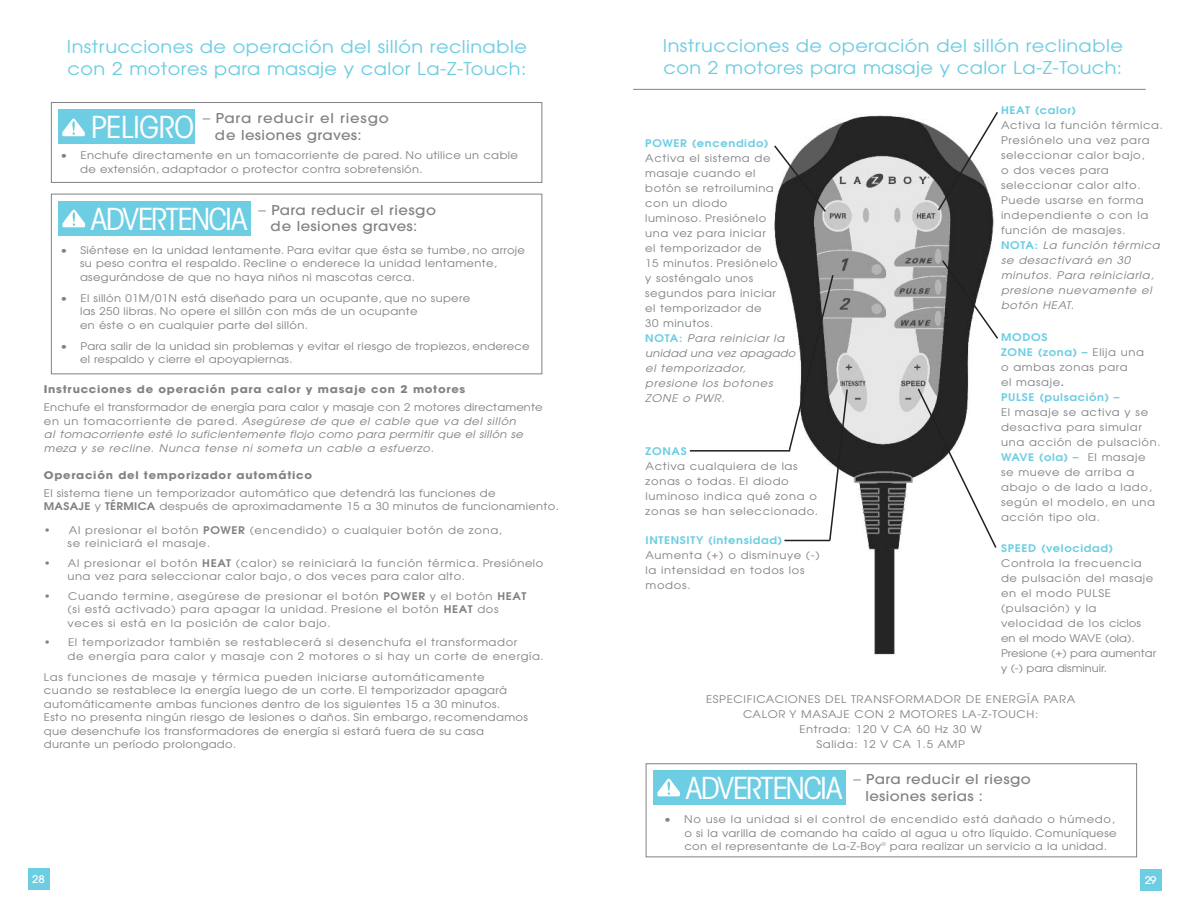
<style>
.page{position:relative;width:1188px;height:918px;background:#fff}
.page>*{position:absolute;margin:0;border:0;box-sizing:border-box;transform-origin:0 0}
.t1{font:30px "ITC Avant Garde MM.325.wt.450.wd";letter-spacing:-.04em;color:#fff;scale:1.1 1}
.t2{font:17.55px/22.5px "Avant Garde";letter-spacing:.02em;color:#6dcde3;scale:1.1 1}
.t3{font:500 13.5px/16.5px "Avant Garde";letter-spacing:.025em;color:#808285;text-align:center;scale:1.1 1}
.t4{font:500 13.5px/16.5px "Avant Garde";letter-spacing:.055em;color:#808285;scale:1.1 1}
.t5{font:10.5px/15px "Avant Garde";letter-spacing:.045em;color:#808285;scale:1.1 1}
.t6{font:italic 10.5px/13.5px "Avant Garde";letter-spacing:.05em;color:#808285;scale:1.1 1}
.t7{font:600 10.5px/15px "Avant Garde";letter-spacing:.055em;color:#6dcde3;scale:1.1 1}
.t8{font:10.5px/13.5px "Avant Garde";letter-spacing:.015em;color:#808285;scale:1.1 1}
.t9{font:700 10.5px "Avant Garde";letter-spacing:.06em;color:#808285;scale:1.1 1}
.t10{font:500 10.5px "Avant Garde";color:#fff;scale:1.1 1}
.s1{font-weight:400}
.s2{font-style:normal}
.s3{font-weight:600}
.s4{font-weight:500}
.s5{font-weight:600;color:#6dcde3}
.s6{font-style:italic}
.s7{font-weight:400;color:#808285}
.s8{color:#808285}
</style>
<div class="page">
<img style="left:774px;top:115px;width:220px;height:541px">
<hr style="left:633px;top:89px;width:513px;height:1px;background:#808285">
<svg style="left:774px;top:144px;width:53px;height:70px"></svg>
<svg style="left:941px;top:259px;width:57px;height:81px"></svg>
<svg style="left:916px;top:387px;width:81px;height:163px"></svg>
<svg style="left:788px;top:273px;width:61px;height:269px"></svg>
<svg style="left:936px;top:112px;width:62px;height:100px"></svg>
<hr style="left:690px;top:450px;width:100px;height:2px;background:#231f20">
<hr style="left:784px;top:540px;width:46px;height:1px;background:#231f20">
<div style="left:1140px;top:869px;width:22px;height:22px;background:#6dcde3"></div>
<div style="left:28px;top:868px;width:22px;height:22px;background:#6dcde3"></div>
<div style="left:51px;top:102px;width:491px;height:81px;border:1px solid #808285"></div>
<div style="left:51px;top:194px;width:491px;height:180px;border:1px solid #808285"></div>
<div style="left:646px;top:763px;width:491px;height:94px;border:1px solid #808285"></div>
<div style="left:59px;top:110px;width:136px;height:34px;background:#6dcde3"></div>
<svg style="left:62px;top:119px;width:23px;height:17px"></svg>
<div style="left:58px;top:201px;width:193px;height:35px;background:#6dcde3"></div>
<svg style="left:62px;top:210px;width:23px;height:17px"></svg>
<div style="left:653px;top:770px;width:193px;height:35px;background:#6dcde3"></div>
<svg style="left:657px;top:779px;width:23px;height:17px"></svg>
<h2 class="t2" style="left:67px;top:35px;width:420px">Instrucciones de operación del sillón reclinable con 2 motores para masaje y calor La-Z-Touch:</h2>
<h2 class="t2" style="left:663px;top:35px;width:420px">Instrucciones de operación del sillón reclinable con 2 motores para masaje y calor La-Z-Touch:</h2>
<p class="t4" style="left:215px;top:111px;width:160px;text-indent:-12px"><span class="s1">–</span> Para reducir el riesgo de lesiones graves:</p>
<p class="t5" style="left:80px;top:149px;width:400px;line-height:13.5px;text-indent:-20px">• Enchufe directamente en un tomacorriente de pared. No utilice un cable de extensión, adaptador o protector contra sobretensión.</p>
<p class="t3" style="left:259px;top:203px;width:163px"><span class="s1">–</span> Para reducir el riesgo de lesiones graves:</p>
<p class="t5" style="left:80px;top:243px;width:406px;line-height:13.5px;text-indent:-20px">• Siéntese en la unidad lentamente. Para evitar que ésta se tumbe, no arroje su peso contra el respaldo. Recline o enderece la unidad lentamente, asegurándose de que no haya niños ni mascotas cerca.</p>
<p class="t5" style="left:80px;top:291px;width:356px;line-height:13.5px;text-indent:-20px">• El sillón 01M/01N está diseñado para un ocupante, que no supere las 250 libras. No opere el sillón con más de un ocupante<br>en éste o en cualquier parte del sillón.</p>
<p class="t8" style="left:80px;top:339px;width:410px;text-indent:-20px">• Para salir de la unidad sin problemas y evitar el riesgo de tropiezos, enderece el respaldo y cierre el apoyapiernas.</p>
<p class="t9" style="left:44px;top:385px;width:385px">Instrucciones de operación para calor y masaje con 2 motores</p>
<p class="t6" style="left:44px;top:401px;width:455px"><span class="s2">Enchufe el transformador de energía para calor y masaje con 2 motores directamente en un tomacorriente de pared.</span> Asegúrese de que el cable que va del sillón<br>al tomacorriente esté lo suficientemente flojo como para permitir que el sillón se meza y se recline. Nunca tense ni someta un cable a esfuerzo.</p>
<p class="t9" style="left:44px;top:471px;width:245px">Operación del temporizador automático</p>
<p class="t5" style="left:44px;top:486px;width:470px;line-height:13.5px">El sistema tiene un temporizador automático que detendrá las funciones de<br><span class="s3">MASAJE</span> y <span class="s3">TÉRMICA</span> después de aproximadamente 15 a 30 minutos de funcionamiento.</p>
<p class="t5" style="left:68px;top:524px;width:397px;line-height:13.5px;text-indent:-24px"><span class="s4">•</span> Al presionar el botón <span class="s3">POWER</span> (encendido) o cualquier botón de zona, se reiniciará el masaje.</p>
<p class="t5" style="left:68px;top:557px;width:434px;line-height:13.5px;text-indent:-24px"><span class="s4">•</span> Al presionar el botón <span class="s3">HEAT</span> (calor) se reiniciará la función térmica. Presiónelo una vez para seleccionar calor bajo, o dos veces para calor alto.</p>
<p class="t5" style="left:68px;top:590px;width:418px;line-height:13.5px;text-indent:-24px"><span class="s4">•</span> Cuando termine, asegúrese de presionar el botón <span class="s3">POWER</span> y el botón <span class="s3">HEAT </span>(si está activado) para apagar la unidad. Presione el botón <span class="s3">HEAT</span> dos veces si está en la posición de calor bajo.</p>
<p class="t5" style="left:68px;top:636px;width:434px;line-height:13.5px;text-indent:-24px"><span class="s4">•</span> El temporizador también se restablecerá si desenchufa el transformador<br>de energía para calor y masaje con 2 motores o si hay un corte de energía.</p>
<p class="t5" style="left:44px;top:671px;width:442px;line-height:13.5px">Las funciones de masaje y térmica pueden iniciarse automáticamente cuando se restablece la energía luego de un corte. El temporizador apagará automáticamente ambas funciones dentro de los siguientes 15 a 30 minutos.<br>Esto no presenta ningún riesgo de lesiones o daños. Sin embargo, recomendamos que desenchufe los transformadores de energía si estará fuera de su casa durante un período prolongado.</p>
<h1 class="t1" style="left:91px;top:116px;width:96px">PELIGRO</h1>
<h1 class="t1" style="left:91px;top:207px;width:144px">ADVERTENCIA</h1>
<p class="t7" style="left:645px;top:136px;width:113px">POWER (encendido)</p>
<p class="t5" style="left:645px;top:151px;width:138px">Activa el sistema de masaje cuando el<br>botón se retroilumina con un diodo<br>luminoso. Presiónelo<br>una vez para iniciar<br>el temporizador de<br>15 minutos. Presiónelo<br>y sosténgalo unos segundos para iniciar<br>el temporizador de<br>30 minutos.<br><span class="s5">NOTA:</span> <span class="s6">Para reiniciar la unidad una vez apagado el temporizador, presione los botones<br>ZONE o PWR.</span></p>
<p class="t7" style="left:646px;top:444px;width:39px">ZONAS</p>
<p class="t5" style="left:646px;top:459px;width:158px">Activa cualquiera de las zonas o todas. El diodo luminoso indica qué zona o zonas se han seleccionado.</p>
<p class="t7" style="left:646px;top:533px;width:126px">INTENSITY (intensidad)</p>
<p class="t5" style="left:646px;top:548px;width:160px">Aumenta (+) o disminuye (-) la intensidad en todos los modos.</p>
<p class="t7" style="left:1001px;top:103px;width:70px">HEAT (calor)</p>
<p class="t5" style="left:1001px;top:118px;width:149px">Activa la función térmica.<br>Presiónelo una vez para seleccionar calor bajo,<br>o dos veces para seleccionar calor alto.<br>Puede usarse en forma independiente o con la función de masajes.<br><span class="s5">NOTA:</span> <span class="s6">La función térmica se desactivará en 30 minutos. Para reiniciarla, presione nuevamente el botón HEAT.</span></p>
<p class="t7" style="left:1001px;top:330px;width:132px">MODOS<br>ZONE (zona) – <span class="s7">Elija una o ambas zonas para<br>el masaje</span><span class="s8">.<br></span>PULSE (pulsación) –</p>
<p class="t5" style="left:1001px;top:405px;width:147px">El masaje se activa y se desactiva para simular una acción de pulsación.<br><span class="s5">WAVE (ola) –</span> El masaje se mueve de arriba a abajo o de lado a lado, según el modelo, en una acción tipo ola.</p>
<p class="t7" style="left:1001px;top:541px;width:103px">SPEED (velocidad)</p>
<p class="t5" style="left:1001px;top:556px;width:143px">Controla la frecuencia de pulsación del masaje en el modo PULSE (pulsación) y la velocidad de los ciclos en el modo WAVE (ola).<br>Presione (+) para aumentar y (-) para disminuir.</p>
<p class="t5" style="left:706px;top:692px;width:337px;text-align:center">ESPECIFICACIONES DEL TRANSFORMADOR DE ENERGÍA PARA CALOR Y MASAJE CON 2 MOTORES LA-Z-TOUCH:<br>Entrada: 120 V CA 60 Hz 30 W<br>Salida: 12 V CA 1.5 AMP</p>
<p class="t3" style="left:866px;top:772px;width:152px;text-align:left;text-indent:-12px"><span class="s1">–</span> Para reducir el riesgo lesiones serias :</p>
<p class="t5" style="left:684px;top:813px;width:394px;line-height:13.5px;text-indent:-20px">• No use la unidad si el control de encendido está dañado o húmedo, o si la varilla de comando ha caído al agua u otro líquido. Comuníquese con el representante de La-Z-Boy<sup>®</sup> para realizar un servicio a la unidad.</p>
<h1 class="t1" style="left:686px;top:777px;width:144px">ADVERTENCIA</h1>
<p class="t10" style="left:32px;top:875px;width:13px">28</p>
<p class="t10" style="left:1145px;top:876px;width:12px">29</p>
</div>
